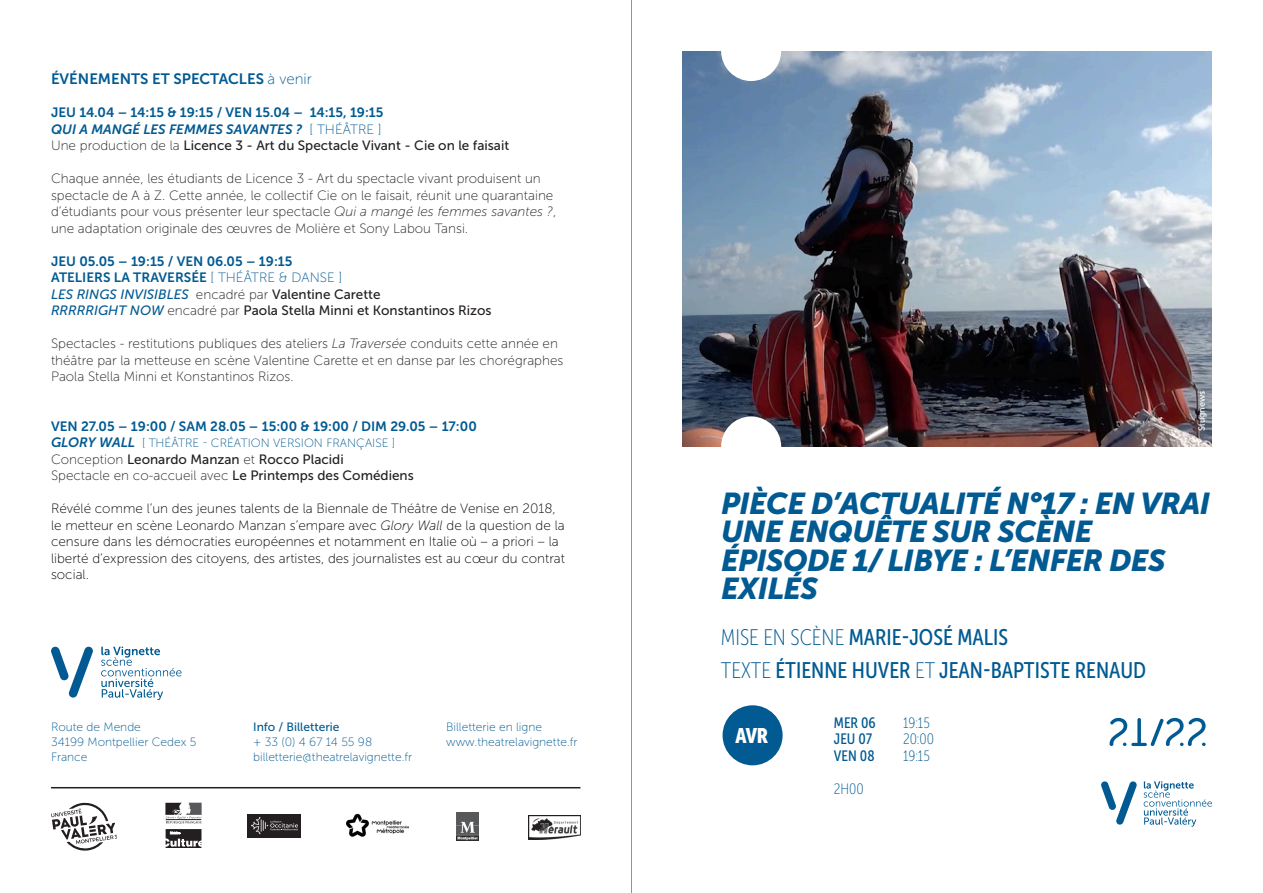
<style>
.page{position:relative;width:1263px;height:893px;background:#fff}
.page>*{position:absolute;margin:0;border:0;box-sizing:border-box;transform-origin:0 0}
.t1{font:italic 30px/28.5px "Museo Sans 900";letter-spacing:-.02em;color:#015a92}
.t2{font:22.5px "Museo Sans Cond 500";color:#015a92}
.t3{font:21px "Museo Sans Cond 900";color:#fff}
.t4{font:15px "Museo Sans 700";color:#015a92}
.t5{font:15px "Museo Sans Cond 100";color:#015a92}
.t6{font:15px "Museo Sans Cond 500";color:#015a92}
.t7{font:13.5px/16.5px "Museo Sans 100";color:#231f20}
.t8{font:13.5px/16.5px "Museo Sans 100";color:#000}
.t9{font:13.5px/16.5px "Museo Sans 500";color:#231f20}
.t10{font:13.5px/16.5px "Museo Sans 700";color:#015a92}
.t11{font:12px/15px "Museo Sans 100";color:#015a92}
.t12{font:12px/15px "Museo Sans 500";color:#015a92}
.t13{font:9px "Museo Sans 500";color:#fff}
.s1{font-family:"Museo Sans 100"}
.s2{font-style:italic}
.s3{font-family:"Museo Sans 700";color:#015a92}
.s4{font-family:"Museo Sans 100";color:#015a92}
.s5{font-style:italic;color:#015a92}
.s6{font-family:"Museo Sans 700";font-style:italic;font-size:13.5px}
.s7{font-family:"Museo Sans 500"}
.s8{font-family:"Museo Sans Cond 100"}
</style>
<div class="page">
<img style="left:682px;top:51px;width:530px;height:395px">
<hr style="left:631px;top:0;width:1px;height:893px;background:#939598">
<svg style="left:51px;top:646px;width:42px;height:52px"></svg>
<svg style="left:101px;top:647px;width:80px;height:53px"></svg>
<div style="left:722px;top:705px;width:61px;height:60px;background:#015a92;border-radius:50%"></div>
<svg style="left:1101px;top:781px;width:36px;height:44px"></svg>
<svg style="left:1143px;top:781px;width:69px;height:46px"></svg>
<div style="left:721px;top:416px;width:60px;height:60px;background:#fff;border-radius:50%"></div>
<div style="left:721px;top:21px;width:60px;height:60px;background:#fff;border-radius:50%"></div>
<svg style="left:1109px;top:718px;width:96px;height:28px"></svg>
<hr style="left:51px;top:787px;width:529px;height:1px;background:#231f20">
<svg style="left:51px;top:803px;width:66px;height:48px"></svg>
<div style="left:248px;top:814px;width:53px;height:23px;background:#231f20"></div>
<svg style="left:251px;top:817px;width:47px;height:17px"></svg>
<svg style="left:166px;top:803px;width:35px;height:45px"></svg>
<img style="left:456px;top:812px;width:22px;height:29px">
<img style="left:529px;top:815px;width:51px;height:25px">
<img style="left:347px;top:813px;width:61px;height:24px">
<p class="t4" style="left:51px;top:70px;width:262px">ÉVÉNEMENTS ET SPECTACLES <span class="s1">à venir</span></p>
<p class="t10" style="left:51px;top:104px;width:334px">JEU 14.04 – 14:15 &amp; 19:15 / VEN 15.04 – 14:15, 19:15<br><span class="s2">QUI A MANGÉ LES FEMMES SAVANTES ?</span> <span class="s1">[ THÉÂTRE ]</span></p>
<p class="t9" style="left:51px;top:137px;width:460px"><span class="s1">Une production de la</span> Licence 3 - Art du Spectacle Vivant - Cie on le faisait</p>
<p class="t7" style="left:51px;top:170px;width:507px">Chaque année, les étudiants de Licence 3 - Art du spectacle vivant produisent un spectacle de A à Z. Cette année, le collectif Cie on le faisait, réunit une quarantaine d’étudiants pour vous présenter leur spectacle <span class="s2">Qui a mangé les femmes savantes ?</span>, une adaptation originale des œuvres de Molière et Sony Labou Tansi.</p>
<p class="t9" style="left:51px;top:253px;width:442px"><span class="s3">JEU 05.05 – 19:15 / VEN 06.05 – 19:15<br>ATELIERS LA TRAVERSÉE</span> <span class="s4">[ THÉÂTRE &amp; DANSE ]<br></span><span class="s5">LES RINGS INVISIBLES</span> <span class="s1">encadré par</span> Valentine Carette<br><span class="s5">RRRRRIGHT NOW</span> <span class="s1">encadré par</span> Paola Stella Minni et Konstantinos Rizos</p>
<p class="t7" style="left:51px;top:335px;width:514px">Spectacles - restitutions publiques des ateliers <span class="s2">La Traversée</span> conduits cette année en théâtre par la metteuse en scène Valentine Carette et en danse par les chorégraphes<br>Paola Stella Minni et Konstantinos Rizos.</p>
<p class="t10" style="left:51px;top:418px;width:427px">VEN 27.05 – 19:00 / SAM 28.05 – 15:00 &amp; 19:00 / DIM 29.05 – 17:00</p>
<p class="t11" style="left:51px;top:436px;width:346px"><span class="s6">GLORY WALL</span> [ THÉÂTRE - CRÉATION VERSION FRANÇAISE ]</p>
<p class="t9" style="left:51px;top:451px;width:294px"><span class="s1">Conception</span> Leonardo Manzan <span class="s1">et</span> Rocco Placidi</p>
<p class="t7" style="left:51px;top:467px;width:364px">Spectacle en co-accueil avec <span class="s7">Le Printemps des Comédiens</span></p>
<p class="t8" style="left:51px;top:500px;width:515px">Révélé comme l’un des jeunes talents de la Biennale de Théâtre de Venise en 2018, le metteur en scène Leonardo Manzan s’empare avec <span class="s2">Glory Wall</span> de la question de la censure dans les démocraties européennes et notamment en Italie où – a priori – la liberté d’expression des citoyens, des artistes, des journalistes est au cœur du contrat social.</p>
<p class="t11" style="left:51px;top:720px;width:91px">Route de Mende</p>
<p class="t11" style="left:51px;top:735px;width:147px">34199 Montpellier Cedex 5<br>France</p>
<p class="t12" style="left:253px;top:719px;width:121px">Info / Billetterie<br><span class="s1">+ 33 (0) 4 67 14 55 98</span></p>
<p class="t11" style="left:253px;top:750px;width:160px">billetterie@theatrelavignette.fr</p>
<p class="t11" style="left:446px;top:720px;width:97px">Billetterie en ligne</p>
<p class="t11" style="left:446px;top:735px;width:133px">www.theatrelavignette.fr</p>
<p class="t13" style="left:1197px;top:431px;width:41px;rotate:-90deg">Slugnews</p>
<p class="t1" style="left:721px;top:489px;width:490px">PIÈCE D’ACTUALITÉ N°17 : EN VRAI<br>UNE ENQUÊTE SUR SCÈNE</p>
<p class="t1" style="left:721px;top:546px;width:446px">ÉPISODE 1/ LIBYE : L’ENFER DES<br>EXILÉS</p>
<p class="t2" style="left:721px;top:625px;width:289px"><span class="s8">MISE EN SCÈNE</span> MARIE-JOSÉ MALIS</p>
<p class="t2" style="left:721px;top:658px;width:427px"><span class="s8">TEXTE</span> ÉTIENNE HUVER <span class="s8">ET</span> JEAN-BAPTISTE RENAUD</p>
<p class="t3" style="left:735px;top:724px;width:34px">AVR</p>
<p class="t6" style="left:834px;top:714px;width:43px">MER 06</p>
<p class="t5" style="left:903px;top:714px;width:28px">19:15</p>
<p class="t6" style="left:834px;top:731px;width:40px">JEU 07</p>
<p class="t5" style="left:903px;top:731px;width:33px">20:00</p>
<p class="t6" style="left:834px;top:747px;width:42px">VEN 08</p>
<p class="t5" style="left:903px;top:747px;width:28px">19:15</p>
<p class="t5" style="left:834px;top:780px;width:31px">2H00</p>
</div>
